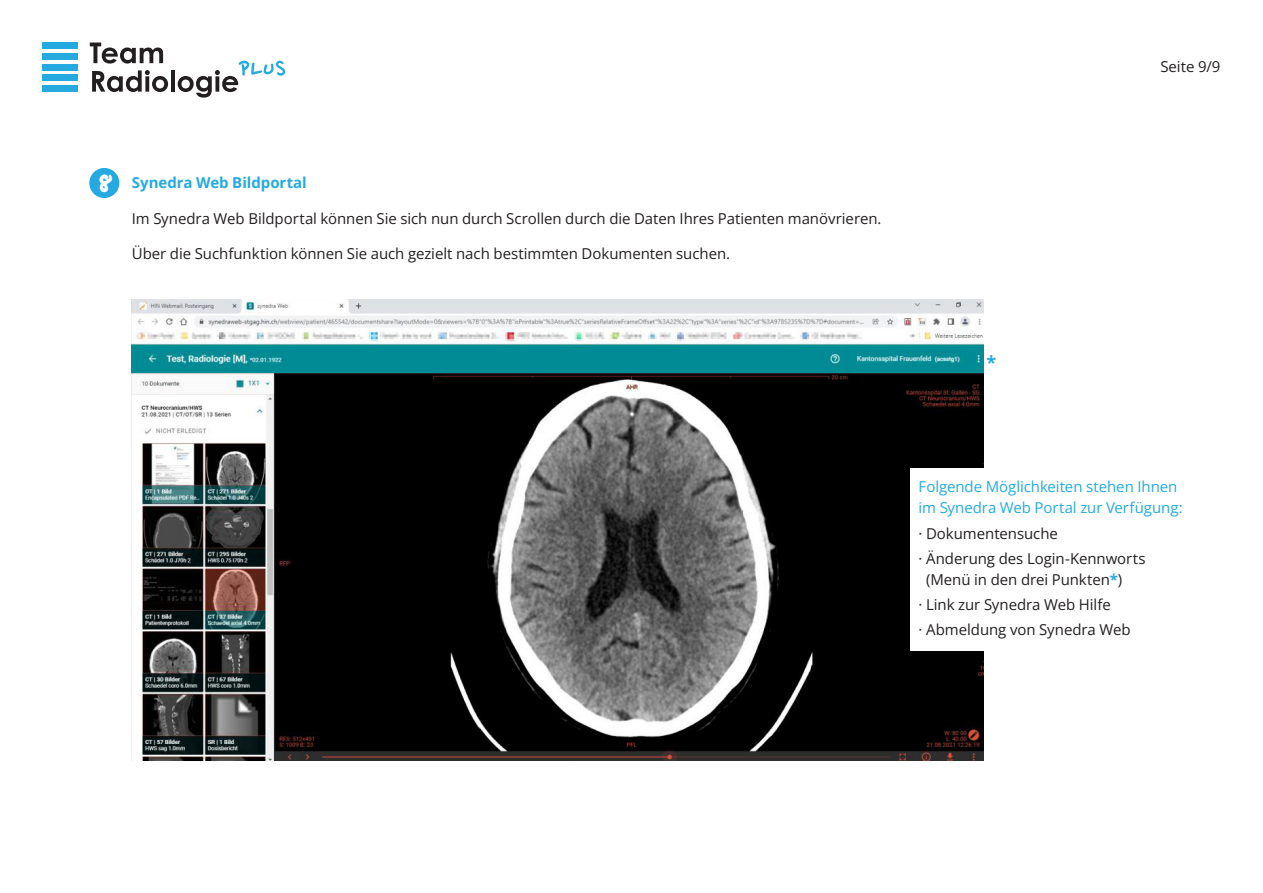
<style>
.page{position:relative;width:1263px;height:893px;background:#fff}
.page>*{position:absolute;margin:0;border:0;box-sizing:border-box;transform-origin:0 0}
.t1{font:24px "Permanent Marker";color:#fff}
.t2{font:700 18px "Open Sans";color:#24aae1}
.t3{font:15px/21px "Open Sans";letter-spacing:-.005em;color:#231f20}
.t4{font:15px/21px "Open Sans";letter-spacing:-.005em;color:#24aae1}
.t5{font:700 15px "Open Sans";color:#24aae1}
.s1{font-weight:700;color:#24aae1}
</style>
<div class="page">
<div style="left:43px;top:43px;width:35px;height:6px;background:#24aae1"></div>
<div style="left:43px;top:86px;width:35px;height:6px;background:#24aae1"></div>
<div style="left:43px;top:53px;width:35px;height:6px;background:#24aae1"></div>
<div style="left:43px;top:64px;width:35px;height:6px;background:#24aae1"></div>
<div style="left:43px;top:75px;width:35px;height:6px;background:#24aae1"></div>
<svg style="left:90px;top:43px;width:73px;height:21px"></svg>
<svg style="left:92px;top:70px;width:76px;height:22px"></svg>
<hr style="left:171px;top:70px;width:4px;height:22px;background:#231f20">
<svg style="left:178px;top:61px;width:107px;height:37px"></svg>
<img style="left:132px;top:299px;width:851px;height:462px">
<div style="left:89px;top:168px;width:30px;height:30px;background:#24aae1;border-radius:50%"></div>
<div style="left:910px;top:468px;width:336px;height:183px;background:#fff"></div>
<p class="t1" style="left:98px;top:165px;width:14px">8</p>
<p class="t5" style="left:132px;top:173px;width:176px">Synedra Web Bildportal</p>
<p class="t3" style="left:132px;top:207px;width:751px">Im Synedra Web Bildportal können Sie sich nun durch Scrollen durch die Daten Ihres Patienten manövrieren.</p>
<p class="t3" style="left:132px;top:243px;width:600px">Über die Suchfunktion können Sie auch gezielt nach bestimmten Dokumenten suchen.</p>
<p class="t2" style="left:986px;top:350px;width:11px">*</p>
<p class="t3" style="left:1160px;top:56px;width:62px">Seite 9/9</p>
<p class="t4" style="left:918px;top:476px;width:266px">Folgende Möglichkeiten stehen Ihnen im Synedra Web Portal zur Verfügung:</p>
<p class="t3" style="left:918px;top:522px;width:141px">· Dokumentensuche</p>
<p class="t3" style="left:926px;top:547px;width:221px;text-indent:-8px">· Änderung des Login-Kennworts (Menü in den drei Punkten<span class="s1">*</span>)</p>
<p class="t3" style="left:918px;top:594px;width:194px">· Link zur Synedra Web Hilfe</p>
<p class="t3" style="left:918px;top:619px;width:214px">· Abmeldung von Synedra Web</p>
</div>
